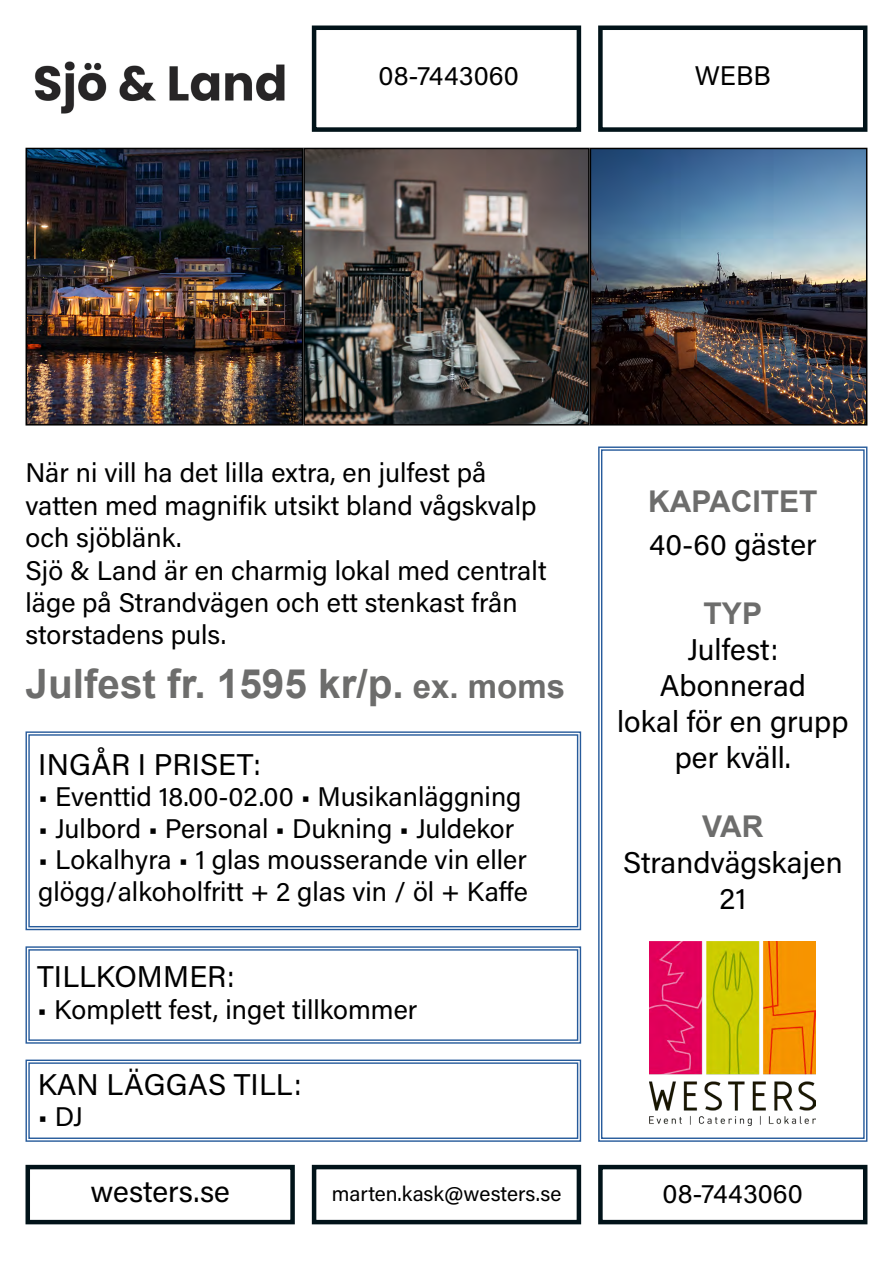
<style>
.page{position:relative;width:893px;height:1263px;background:#fff}
.page>*{position:absolute;margin:0;border:0;box-sizing:border-box;transform-origin:0 0}
.t1{font:700 40.5px "Arial";color:#6d6d6c}
.t2{font:30px/36px "Acumin Variable Concept";color:#000;text-align:center}
.t3{font:700 30px "Arial";color:#6d6d6c}
.t4{font:27px/32.4px "Acumin Variable Concept";color:#000}
.t5{font:21px "Acumin Variable Concept";color:#000}
.s1{font-size:33px}
</style>
<div class="page">
<div style="left:312px;top:26px;width:269px;height:106px;border:4px solid #011319"></div>
<div style="left:598px;top:26px;width:269px;height:106px;border:4px solid #011319"></div>
<svg style="left:598px;top:446px;width:270px;height:696px"></svg>
<div style="left:601px;top:449px;width:264px;height:690px;border:1px solid #275b9b"></div>
<div style="left:598px;top:1165px;width:269px;height:59px;border:4px solid #011319"></div>
<div style="left:312px;top:1165px;width:269px;height:59px;border:4px solid #011319"></div>
<div style="left:26px;top:1165px;width:269px;height:59px;border:4px solid #011319"></div>
<svg style="left:25px;top:731px;width:557px;height:200px"></svg>
<div style="left:28px;top:734px;width:550px;height:193px;border:1px solid #275b9b"></div>
<svg style="left:25px;top:946px;width:557px;height:98px"></svg>
<div style="left:28px;top:949px;width:550px;height:92px;border:1px solid #275b9b"></div>
<img style="left:29px;top:151px;width:835px;height:271px">
<div style="left:26px;top:148px;width:277px;height:277px;border:2px solid #000"></div>
<div style="left:303px;top:148px;width:287px;height:277px;border:2px solid #000"></div>
<div style="left:590px;top:148px;width:277px;height:277px;border:2px solid #000"></div>
<svg style="left:25px;top:1059px;width:557px;height:83px"></svg>
<div style="left:28px;top:1062px;width:550px;height:77px;border:1px solid #275b9b"></div>
<img style="left:34px;top:61px;width:251px;height:53px">
<img style="left:650px;top:941px;width:166px;height:184px">
<p class="t4" style="left:378px;top:58px;width:142px">08-7443060</p>
<p class="t4" style="left:695px;top:58px;width:78px">WEBB</p>
<p class="t4" style="left:26px;top:456px;width:523px">När ni vill ha det lilla extra, en julfest på vatten med magnifik utsikt bland vågskvalp och sjöblänk.<br>Sjö &amp; Land är en charmig lokal med centralt läge på Strandvägen och ett stenkast från storstadens puls.</p>
<h1 class="t1" style="left:26px;top:657px;width:541px">Julfest fr. 1595 kr/p. <span class="s1">ex. moms</span></h1>
<p class="t2" style="left:38px;top:745px;width:224px">INGÅR I PRISET:</p>
<p class="t4" style="left:38px;top:780px;width:485px">• Eventtid 18.00-02.00 • Musikanläggning</p>
<p class="t4" style="left:38px;top:811px;width:478px">• Julbord • Personal • Dukning • Juldekor</p>
<p class="t4" style="left:38px;top:843px;width:491px;line-height:31.5px">• Lokalhyra • 1 glas mousserande vin eller glögg/alkoholfritt + 2 glas vin / öl + Kaffe</p>
<p class="t2" style="left:37px;top:957px;width:199px">TILLKOMMER:</p>
<p class="t4" style="left:37px;top:992px;width:382px">• Komplett fest, inget tillkommer</p>
<p class="t2" style="left:38px;top:1065px;width:265px">KAN LÄGGAS TILL:</p>
<p class="t4" style="left:38px;top:1099px;width:47px">• DJ</p>
<p class="t3" style="left:648px;top:482px;width:171px">KAPACITET</p>
<p class="t2" style="left:649px;top:526px;width:169px">40-60 gäster</p>
<p class="t3" style="left:704px;top:594px;width:60px">TYP</p>
<p class="t2" style="left:617px;top:630px;width:233px">Julfest:<br>Abonnerad<br>lokal för en grupp per kväll.</p>
<p class="t3" style="left:702px;top:806px;width:63px">VAR</p>
<p class="t2" style="left:623px;top:843px;width:221px">Strandvägskajen<br>21</p>
<p class="t2" style="left:90px;top:1172px;width:141px">westers.se</p>
<p class="t5" style="left:332px;top:1179px;width:231px">marten.kask@westers.se</p>
<p class="t4" style="left:663px;top:1176px;width:142px">08-7443060</p>
</div>
